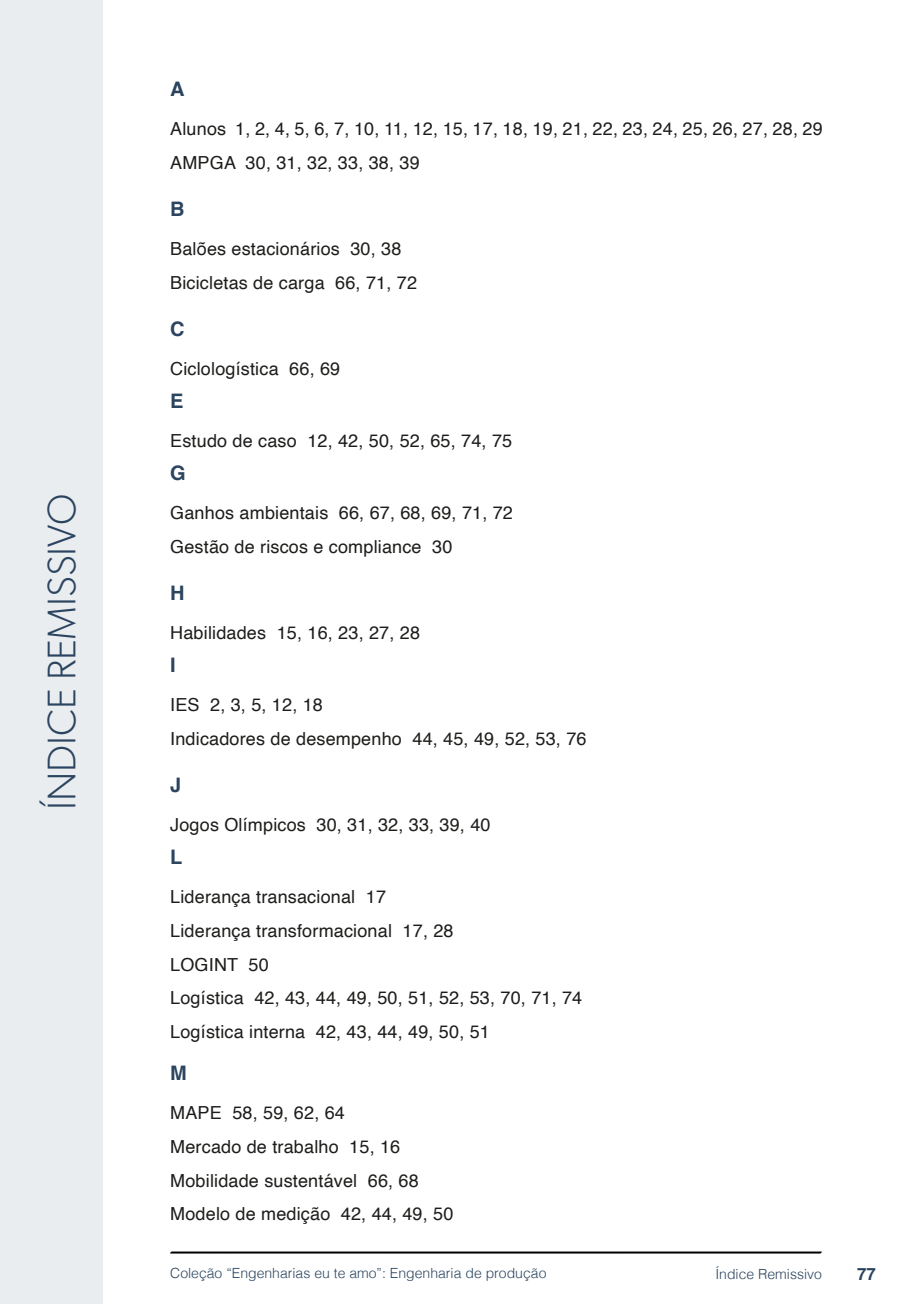
<style>
.page{position:relative;width:908px;height:1304px;background:#fff}
.page>*{position:absolute;margin:0;border:0;box-sizing:border-box;transform-origin:0 0}
.t1{font:300 40px "Gibson";color:#2b445f}
.t2{font:700 20px "Helvetica";color:#2b445f}
.t3{font:18px/33.6px "Helvetica";letter-spacing:.01em;color:#1d1d1b}
.t4{font:700 16.8px "Helvetica";color:#2b445f}
.t5{font:300 14px "Helvetica";color:#2b445f}
</style>
<div class="page">
<svg style="left:170px;top:1251px;width:651px;height:3px;background:#515151"></svg>
<div style="left:0;top:0;width:103px;height:1304px;background:#eaedf0"></div>
<h1 class="t1" style="left:37px;top:810px;width:317px;rotate:-90deg">ÍNDICE REMISSIVO</h1>
<p class="t2" style="left:170px;top:77px;width:16px">A</p>
<p class="t3" style="left:170px;top:113px;width:653px">Alunos 1, 2, 4, 5, 6, 7, 10, 11, 12, 15, 17, 18, 19, 21, 22, 23, 24, 25, 26, 27, 28, 29<br>AMPGA 30, 31, 32, 33, 38, 39</p>
<p class="t2" style="left:170px;top:197px;width:16px">B</p>
<p class="t3" style="left:170px;top:233px;width:248px">Balões estacionários 30, 38<br>Bicicletas de carga 66, 71, 72</p>
<p class="t2" style="left:170px;top:317px;width:16px">C</p>
<p class="t3" style="left:170px;top:353px;width:171px">Ciclologística 66, 69</p>
<p class="t2" style="left:170px;top:389px;width:15px">E</p>
<p class="t3" style="left:170px;top:425px;width:343px">Estudo de caso 12, 42, 50, 52, 65, 74, 75</p>
<p class="t2" style="left:170px;top:461px;width:17px">G</p>
<p class="t3" style="left:170px;top:497px;width:344px">Ganhos ambientais 66, 67, 68, 69, 71, 72<br>Gestão de riscos e compliance 30</p>
<p class="t2" style="left:170px;top:581px;width:16px">H</p>
<p class="t3" style="left:170px;top:617px;width:251px">Habilidades 15, 16, 23, 27, 28</p>
<p class="t2" style="left:170px;top:653px;width:7px">I</p>
<p class="t3" style="left:170px;top:689px;width:417px">IES 2, 3, 5, 12, 18<br>Indicadores de desempenho 44, 45, 49, 52, 53, 76</p>
<p class="t2" style="left:170px;top:773px;width:13px">J</p>
<p class="t3" style="left:170px;top:809px;width:322px">Jogos Olímpicos 30, 31, 32, 33, 39, 40</p>
<p class="t2" style="left:170px;top:845px;width:14px">L</p>
<p class="t3" style="left:170px;top:881px;width:413px">Liderança transacional 17<br>Liderança transformacional 17, 28<br>LOGINT 50<br>Logística 42, 43, 44, 49, 50, 51, 52, 53, 70, 71, 74<br>Logística interna 42, 43, 44, 49, 50, 51</p>
<p class="t2" style="left:170px;top:1061px;width:18px">M</p>
<p class="t3" style="left:170px;top:1097px;width:284px">MAPE 58, 59, 62, 64<br>Mercado de trabalho 15, 16<br>Mobilidade sustentável 66, 68<br>Modelo de medição 42, 44, 49, 50</p>
<p class="t5" style="left:170px;top:1261px;width:377px">Coleção “Engenharias eu te amo”: Engenharia de produção</p>
<p class="t5" style="left:715px;top:1262px;width:108px">Índice Remissivo</p>
<p class="t4" style="left:856px;top:1264px;width:20px">77</p>
</div>
